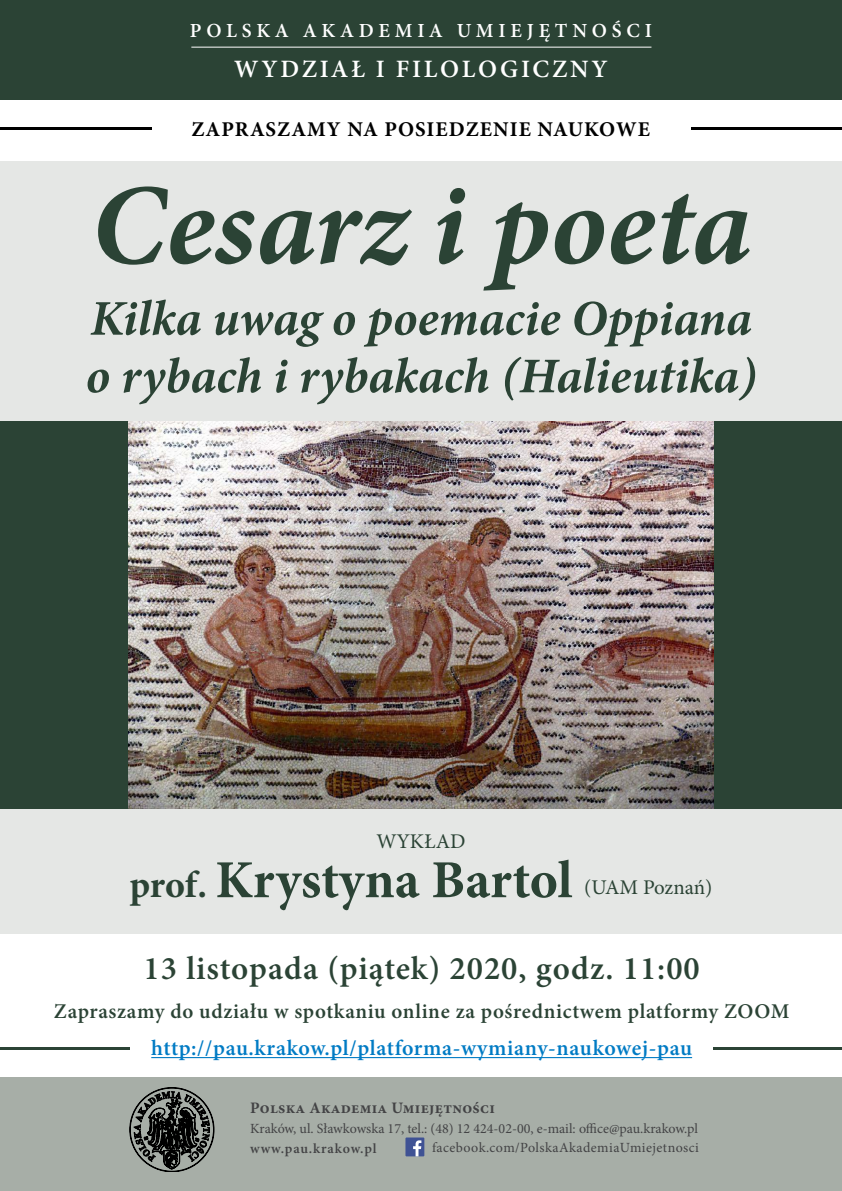
<style>
.page{position:relative;width:842px;height:1191px;background:#fff}
.page>*{position:absolute;margin:0;border:0;box-sizing:border-box;transform-origin:0 0}
.t1{font:italic 700 115px "Minion Pro";color:#2b4335}
.t2{font:700 53.5px "Minion Pro";letter-spacing:.005em;color:#2b4335}
.t3{font:italic 700 50px/57.5px "Minion Pro";letter-spacing:-.005em;color:#2b4335}
.t4{font:600 33px "Minion Pro";letter-spacing:.03em;color:#2b4335}
.t5{font:600 25px "Minion Pro";letter-spacing:.11em;color:#fff}
.t6{font:600 22px "Minion Pro";letter-spacing:.025em;color:#007bc4}
.t7{font:600 21px "Minion Pro";letter-spacing:.03em;color:#2b4335}
.t8{font:700 21px "Minion Pro";letter-spacing:.05em;color:#000}
.t9{font:20.9px "Minion Pro";color:#2b4335}
.t10{font:600 20px "Minion Pro";letter-spacing:.24em;color:#fff}
.t11{font:700 16px "Minion Pro";letter-spacing:.02em;color:#434345}
.t12{font:14px "Minion Pro";letter-spacing:.005em;color:#434345}
.t13{font:14px "Minion Pro";letter-spacing:.03em;color:#434345}
.t14{font:600 14px "Minion Pro";letter-spacing:.065em;color:#434345}
.s1{font-size:38px}
</style>
<div class="page">
<div style="left:0;top:161px;width:842px;height:772px;background:#e5e7e5"></div>
<hr style="left:151px;top:1057px;width:541px;height:1px;background:#007bc4">
<hr style="left:0;top:127px;width:151px;height:3px;background:#000">
<hr style="left:0;top:1046px;width:130px;height:3px;background:#2b4335">
<hr style="left:714px;top:1046px;width:128px;height:3px;background:#2b4335">
<hr style="left:691px;top:127px;width:151px;height:3px;background:#000">
<div style="left:0;top:0;width:842px;height:99px;background:#2b4335"></div>
<hr style="left:191px;top:47px;width:460px;height:1px;background:#fff">
<div style="left:0;top:1077px;width:842px;height:114px;background:#a7aea7"></div>
<svg style="left:130px;top:1087px;width:84px;height:84px"></svg>
<div style="left:405px;top:1137px;width:19px;height:19px;background:#3f5294"></div>
<svg style="left:413px;top:1140px;width:8px;height:16px"></svg>
<div style="left:0;top:421px;width:842px;height:387px;background:#2b4335"></div>
<img style="left:128px;top:421px;width:586px;height:387px">
<h3 class="t10" style="left:190px;top:16px;width:464px">POLSKA AKADEMIA UMIEJĘTNOŚCI</h3>
<h3 class="t5" style="left:234px;top:52px;width:375px">WYDZIAŁ I FILOLOGICZNY</h3>
<h3 class="t8" style="left:191px;top:115px;width:460px">ZAPRASZAMY NA POSIEDZENIE NAUKOWE</h3>
<h1 class="t1" style="left:91px;top:144px;width:662px">Cesarz i poeta</h1>
<h3 class="t3" style="left:86px;top:289px;width:672px">Kilka uwag o poemacie Oppiana o rybach i rybakach (Halieutika)</h3>
<h3 class="t9" style="left:376px;top:827px;width:91px">WYKŁAD</h3>
<h2 class="t2" style="left:130px;top:842px;width:444px"><span class="s1">prof.</span> Krystyna Bartol</h2>
<h3 class="t9" style="left:584px;top:873px;width:130px">(UAM Poznań)</h3>
<h3 class="t4" style="left:144px;top:945px;width:558px">13 listopada (piątek) 2020, godz. 11:00</h3>
<h3 class="t7" style="left:54px;top:996px;width:737px">Zapraszamy do udziału w spotkaniu online za pośrednictwem platformy ZOOM</h3>
<h3 class="t6" style="left:151px;top:1033px;width:542px">http://pau.krakow.pl/platforma-wymiany-naukowej-pau</h3>
<p class="t11" style="left:250px;top:1096px;width:246px">Polska Akademia Umiejętności</p>
<p class="t12" style="left:250px;top:1118px;width:449px">Kraków, ul. Sławkowska 17, tel.: (48) 12 424-02-00, e-mail: office@pau.krakow.pl</p>
<p class="t14" style="left:250px;top:1138px;width:128px">www.pau.krakow.pl</p>
<p class="t13" style="left:432px;top:1138px;width:268px">facebook.com/PolskaAkademiaUmiejetnosci</p>
</div>
